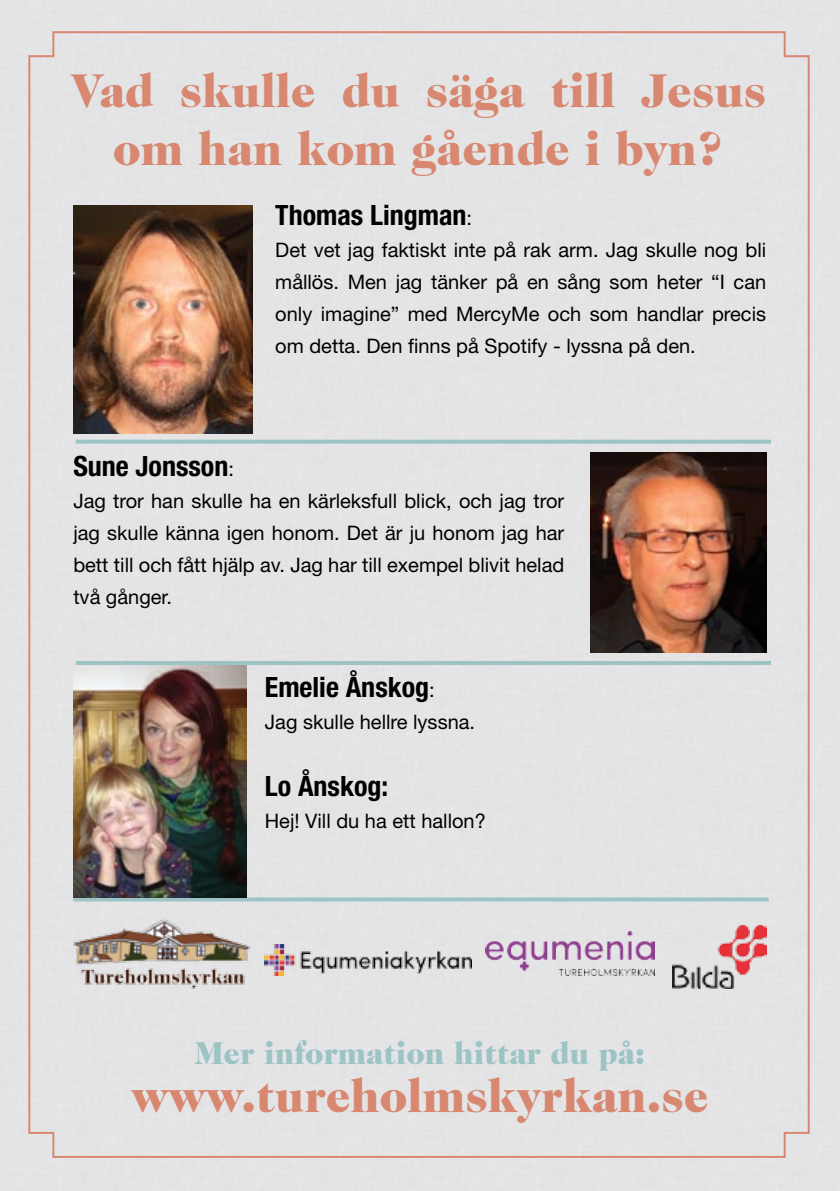
<style>
.page{position:relative;width:840px;height:1191px;background:#fff}
.page>*{position:absolute;margin:0;border:0;box-sizing:border-box;transform-origin:0 0}
.t1{font:900 48px/57.6px "Caslon 224 Std";color:#d88870;text-align:center}
.t2{font:900 32px "Caslon 224 Std";color:#9cc4c4}
.t3{font:700 condensed 28px "Helvetica Neue LT Std";color:#000}
.t4{font:20px/32px "Helvetica Neue LT Std";color:#000;text-align:justify}
.s1{font-weight:400;font-stretch:normal;font-size:20px}
</style>
<div class="page">
<div style="left:0;top:1174px;width:460px;height:17px;background:#e4e4e5"></div>
<div style="left:460px;top:1174px;width:379px;height:17px;background:#e4e4e5"></div>
<div style="left:27px;top:30px;width:783px;height:1128px;background:#e4e4e5"></div>
<svg style="left:73px;top:897px;width:695px;height:4px;background:#9bbdbd"></svg>
<img style="left:71px;top:917px;width:182px;height:71px">
<img style="left:672px;top:925px;width:94px;height:63px">
<img style="left:265px;top:945px;width:206px;height:30px">
<img style="left:485px;top:931px;width:168px;height:44px">
<img style="left:74px;top:205px;width:179px;height:229px">
<svg style="left:76px;top:439px;width:694px;height:4px;background:#a7c9c9"></svg>
<img style="left:590px;top:452px;width:175px;height:200px">
<hr style="left:76px;top:661px;width:694px;height:4px;background:#9cc4c4">
<img style="left:73px;top:665px;width:174px;height:232px">
<h1 class="t1" style="left:71px;top:62px;width:696px">Vad skulle du säga till Jesus om han kom gående i byn?</h1>
<h3 class="t3" style="left:275px;top:198px;width:198px">Thomas Lingman<span class="s1">:</span></h3>
<p class="t4" style="left:275px;top:234px;width:492px">Det vet jag faktiskt inte på rak arm. Jag skulle nog bli mållös. Men jag tänker på en sång som heter “I can only imagine” med MercyMe och som handlar precis om detta. Den finns på Spotify - lyssna på den.</p>
<h3 class="t3" style="left:73px;top:449px;width:162px">Sune Jonsson<span class="s1">:</span></h3>
<p class="t4" style="left:73px;top:484px;width:492px">Jag tror han skulle ha en kärleksfull blick, och jag tror jag skulle känna igen honom. Det är ju honom jag har bett till och fått hjälp av. Jag har till exempel blivit helad två gånger.</p>
<h3 class="t3" style="left:265px;top:670px;width:171px">Emelie Ånskog<span class="s1">:</span></h3>
<p class="t4" style="left:265px;top:705px;width:212px">Jag skulle hellre lyssna.</p>
<h3 class="t3" style="left:265px;top:769px;width:125px">Lo Ånskog:</h3>
<p class="t4" style="left:265px;top:804px;width:222px">Hej! Vill du ha ett hallon?</p>
<h2 class="t2" style="left:195px;top:1034px;width:451px">Mer information hittar du på:</h2>
<h1 class="t1" style="left:131px;top:1066px;width:578px">www.tureholmskyrkan.se</h1>
</div>
